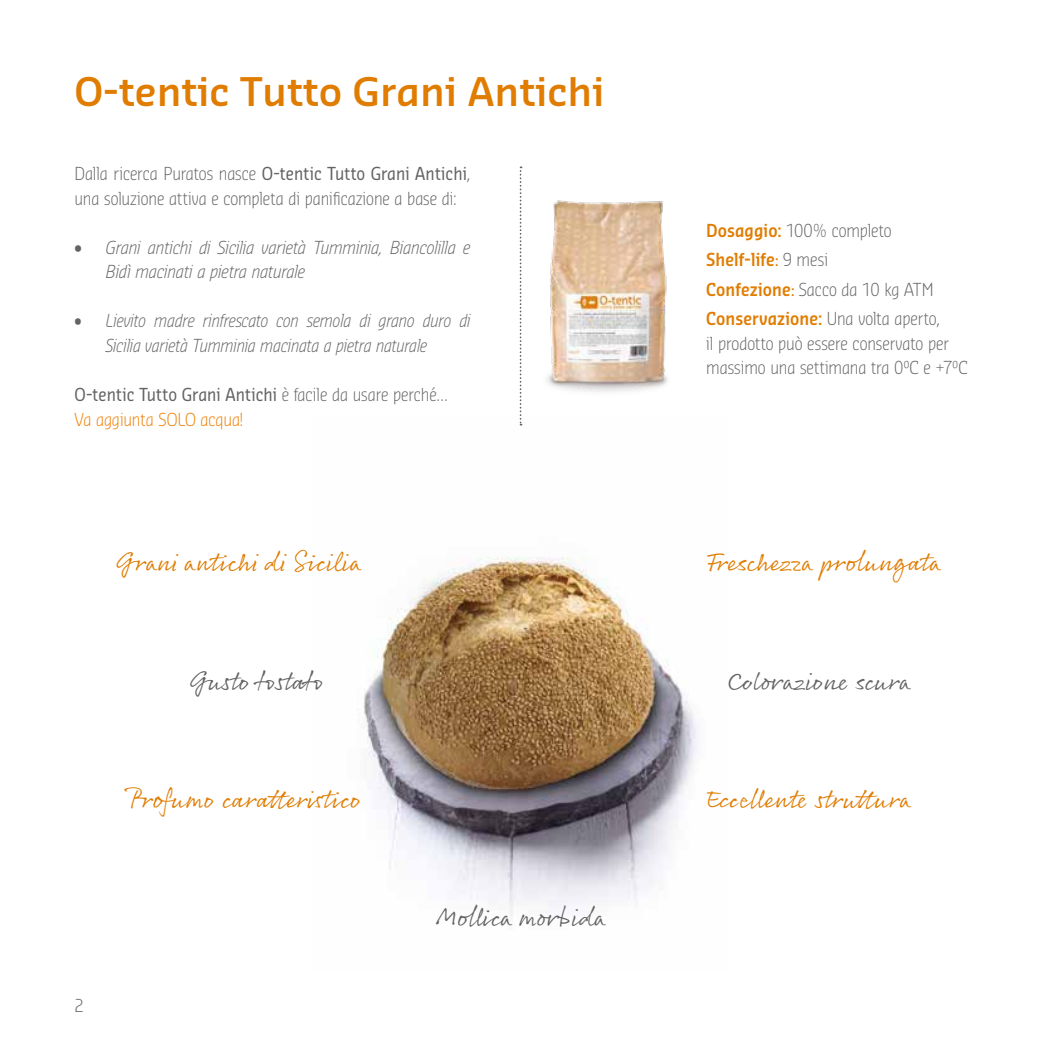
<style>
.page{position:relative;width:1042px;height:1042px;background:#fff}
.page>*{position:absolute;margin:0;border:0;box-sizing:border-box;transform-origin:0 0}
.t1{font:600 38.5px "Sansa Std";color:#e07c00}
.t2{font:26.25px "Rollerscript Smooth";letter-spacing:.01em;color:#e07c00}
.t3{font:26.25px "Rollerscript Smooth";color:#646363}
.t4{font:300 17.5px/29.4px "Sansa Con Std";letter-spacing:-.005em;color:#646363}
.t5{font:italic 17.5px/24.5px "Sansa Con Std Lightl";letter-spacing:-.005em;color:#646363;scale:.96 1}
.t6{font:italic 17.5px/24.5px "Sansa Con Std Lightl";letter-spacing:-.005em;color:#646363}
.t7{font:17.5px/24.5px "Sansa Con Std";letter-spacing:.005em;color:#646363}
.s1{font-weight:400}
.s2{font-weight:300}
.s3{font-weight:300;color:#ef7d00}
.s4{font-weight:600;color:#e07c00}
.s5{font-family:"Sansa Std";font-weight:600;font-size:14px;color:#e07c00}
</style>
<div class="page">
<img style="left:364px;top:418px;width:335px;height:499px">
<img style="left:521px;top:166px;width:147px;height:250px">
<svg style="left:520px;top:166px;width:1px;height:259px"></svg>
<h1 class="t1" style="left:74px;top:66px;width:532px">O-tentic Tutto Grani Antichi</h1>
<p class="t4" style="left:74px;top:161px;width:397px;line-height:24.5px">Dalla ricerca Puratos nasce <span class="s1">O-tentic Tutto Grani Antichi</span>, una soluzione attiva e completa di panificazione a base di:</p>
<p class="t6" style="left:106px;top:234px;width:366px;text-indent:-32px">• Grani antichi di Sicilia varietà Tumminia, Biancolilla e<br>Bidì macinati a pietra naturale</p>
<p class="t5" style="left:106px;top:308px;width:381px;text-indent:-32px">• Lievito madre rinfrescato con semola di grano duro di<br>Sicilia varietà Tumminia macinata a pietra naturale</p>
<p class="t7" style="left:74px;top:381px;width:375px">O-tentic Tutto Grani Antichi <span class="s2">è facile da usare perché…<br></span><span class="s3">Va aggiunta SOLO acqua!</span></p>
<h2 class="t2" style="left:116px;top:546px;width:246px">Grani antichi di Sicilia</h2>
<h2 class="t3" style="left:190px;top:664px;width:139px">Gusto tostato</h2>
<h2 class="t2" style="left:126px;top:782px;width:237px">Profumo caratteristico</h2>
<p class="t4" style="left:74px;top:990px;width:11px">2</p>
<h2 class="t3" style="left:437px;top:901px;width:170px">Mollica morbida</h2>
<p class="t4" style="left:706px;top:215px;width:235px"><span class="s4">Dosaggio:</span> 100% completo<br><span class="s4">Shelf-life</span><span class="s5">:</span> 9 mesi<br><span class="s4">Confezione</span><span class="s5">:</span> Sacco da 10 kg ATM<br><span class="s4">Conservazione:</span> Una volta aperto,</p>
<p class="t4" style="left:706px;top:330px;width:263px;line-height:24.5px">il prodotto può essere conservato per massimo una settimana tra 0°C e +7°C</p>
<h2 class="t2" style="left:706px;top:546px;width:236px">Freschezza prolungata</h2>
<h2 class="t3" style="left:728px;top:664px;width:184px">Colorazione scura</h2>
<h2 class="t2" style="left:706px;top:782px;width:206px">Eccellente struttura</h2>
</div>
